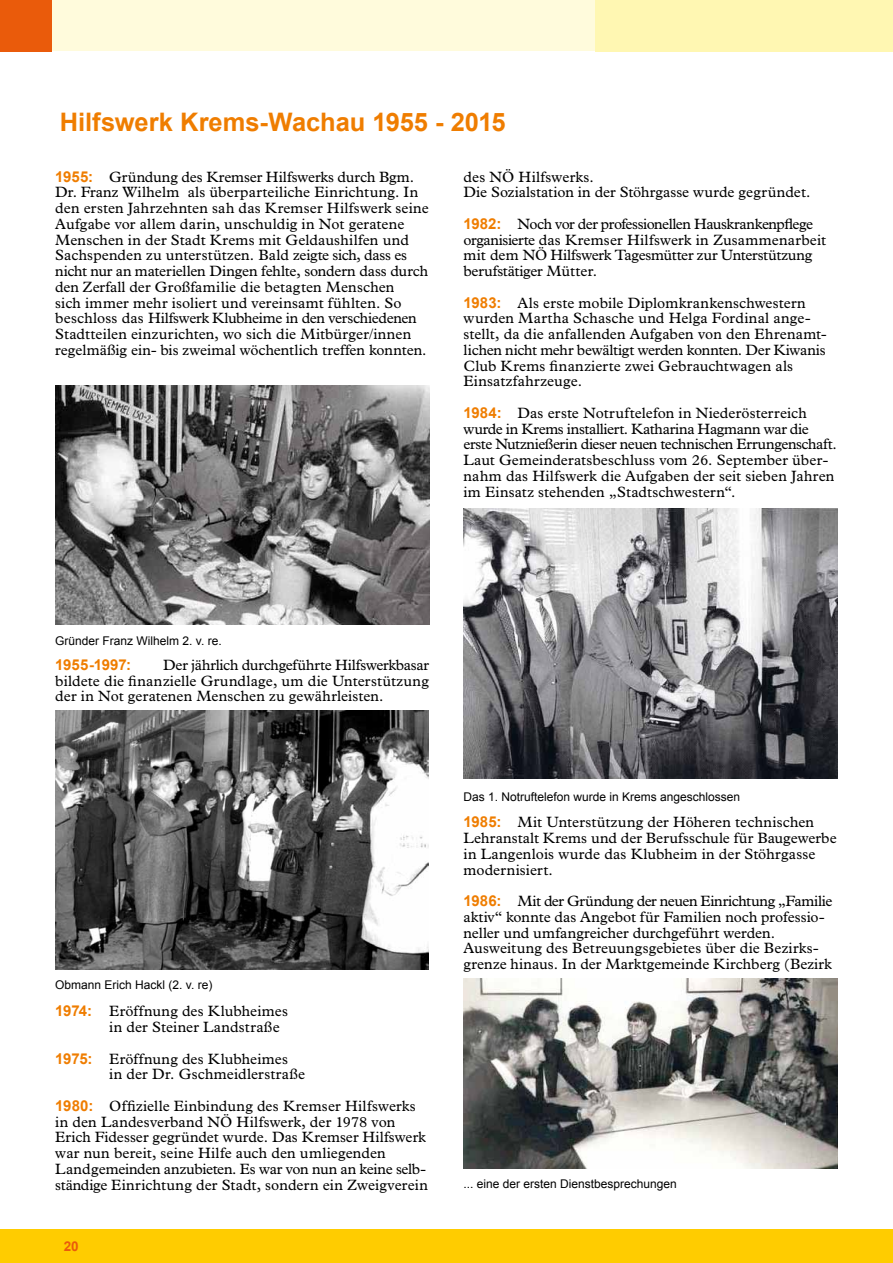
<style>
.page{position:relative;width:893px;height:1263px;background:#fff}
.page>*{position:absolute;margin:0;border:0;box-sizing:border-box;transform-origin:0 0}
.t1{font:700 25.5px "Arial";letter-spacing:-.005em;color:#ef7d00}
.t2{font:15px/15.8px "Plantin";letter-spacing:.005em;color:#000}
.t3{font:15px/15.8px "Plantin";letter-spacing:-.015em;color:#000}
.t4{font:700 15px "Arial";color:#ef7d00}
.t5{font:700 13.5px "Arial";color:#ea5b0b}
.t6{font:12px "Arial";color:#000}
.s1{font-family:"Arial";font-weight:700;color:#ef7d00}
</style>
<div class="page">
<div style="left:0;top:1229px;width:893px;height:34px;background:#fc0"></div>
<div style="left:0;top:0;width:893px;height:51px;background:#fffbdc"></div>
<div style="left:0;top:0;width:51px;height:51px;background:#ea5b0b"></div>
<div style="left:595px;top:0;width:298px;height:51px;background:#fff7b2"></div>
<hr style="left:892px;top:0;width:1px;height:51px;background:#fffbdc">
<img style="left:55px;top:386px;width:374px;height:239px">
<img style="left:55px;top:711px;width:374px;height:259px">
<img style="left:463px;top:508px;width:375px;height:270px">
<img style="left:463px;top:978px;width:375px;height:191px">
<h1 class="t1" style="left:60px;top:105px;width:447px">Hilfswerk Krems-Wachau 1955 - 2015</h1>
<p class="t2" style="left:55px;top:168px;width:375px"><span class="s1">1955:</span> Gründung des Kremser Hilfswerks durch Bgm.<br>Dr. Franz Wilhelm als überparteiliche Einrichtung. In den ersten Jahrzehnten sah das Kremser Hilfswerk seine Aufgabe vor allem darin, unschuldig in Not geratene Menschen in der Stadt Krems mit Geldaushilfen und Sachspenden zu unterstützen. Bald zeigte sich, dass es nicht nur an materiellen Dingen fehlte, sondern dass durch den Zerfall der Großfamilie die betagten Menschen<br>sich immer mehr isoliert und vereinsamt fühlten. So beschloss das Hilfswerk Klubheime in den verschiedenen Stadtteilen einzurichten, wo sich die Mitbürger/innen regelmäßig ein- bis zweimal wöchentlich treffen konnten.</p>
<p class="t2" style="left:463px;top:168px;width:348px">des NÖ Hilfswerks.<br>Die Sozialstation in der Stöhrgasse wurde gegründet.</p>
<p class="t3" style="left:463px;top:216px;width:364px"><span class="s1">1982:</span> Noch vor der professionellen Hauskrankenpflege organisierte das Kremser Hilfswerk in Zusammenarbeit mit dem NÖ Hilfswerk Tagesmütter zur Unterstützung berufstätiger Mütter.</p>
<p class="t2" style="left:463px;top:294px;width:364px"><span class="s1">1983:</span> Als erste mobile Diplomkrankenschwestern wurden Martha Schasche und Helga Fordinal ange&shy;stellt, da die anfallenden Aufgaben von den Ehrenamt&shy;lichen nicht mehr bewältigt werden konnten. Der Kiwanis Club Krems finanzierte zwei Gebrauchtwagen als Einsatzfahrzeuge.</p>
<p class="t2" style="left:463px;top:405px;width:375px"><span class="s1">1984:</span> Das erste Notruftelefon in Niederösterreich wurde in Krems installiert. Katharina Hagmann war die erste Nutznießerin dieser neuen technischen Errungenschaft.<br>Laut Gemeinderatsbeschluss vom 26. September über&shy;nahm das Hilfswerk die Aufgaben der seit sieben Jahren im Einsatz stehenden „Stadtschwestern“.</p>
<p class="t6" style="left:55px;top:632px;width:168px">Gründer Franz Wilhelm 2. v. re.</p>
<p class="t4" style="left:55px;top:654px;width:77px">1955-1997:</p>
<p class="t2" style="left:55px;top:657px;width:375px;text-align:justify;text-indent:108px">Der jährlich durchgeführte Hilfswerkbasar bildete die finanzielle Grundlage, um die Unterstützung der in Not geratenen Menschen zu gewährleisten.</p>
<p class="t6" style="left:55px;top:977px;width:159px">Obmann Erich Hackl (2. v. re)</p>
<p class="t2" style="left:109px;top:1003px;width:180px;text-indent:-54px"><span class="s1">1974:</span> Eröffnung des Klubheimes in der Steiner Landstraße</p>
<p class="t2" style="left:109px;top:1050px;width:197px;text-indent:-54px"><span class="s1">1975:</span> Eröffnung des Klubheimes<br>in der Dr. Gschmeidlerstraße</p>
<p class="t2" style="left:55px;top:1098px;width:374px"><span class="s1">1980:</span> Offizielle Einbindung des Kremser Hilfswerks in den Landesverband NÖ Hilfswerk, der 1978 von Erich Fidesser gegründet wurde. Das Kremser Hilfswerk war nun bereit, seine Hilfe auch den umliegenden Landgemeinden anzubieten. Es war von nun an keine selb&shy;ständige Einrichtung der Stadt, sondern ein Zweigverein</p>
<p class="t5" style="left:64px;top:1237px;width:17px">20</p>
<p class="t6" style="left:463px;top:789px;width:278px">Das 1. Notruftelefon wurde in Krems angeschlossen</p>
<p class="t2" style="left:463px;top:814px;width:375px"><span class="s1">1985:</span> Mit Unterstützung der Höheren technischen Lehranstalt Krems und der Berufsschule für Baugewerbe in Langenlois wurde das Klubheim in der Stöhrgasse modernisiert.</p>
<p class="t2" style="left:463px;top:893px;width:370px"><span class="s1">1986:</span> Mit der Gründung der neuen Einrichtung „Familie aktiv“ konnte das Angebot für Familien noch professio&shy;neller und umfangreicher durchgeführt werden.<br>Ausweitung des Betreuungsgebietes über die Bezirks&shy;grenze hinaus. In der Marktgemeinde Kirchberg (Bezirk</p>
<p class="t6" style="left:463px;top:1176px;width:215px">... eine der ersten Dienstbesprechungen</p>
</div>
